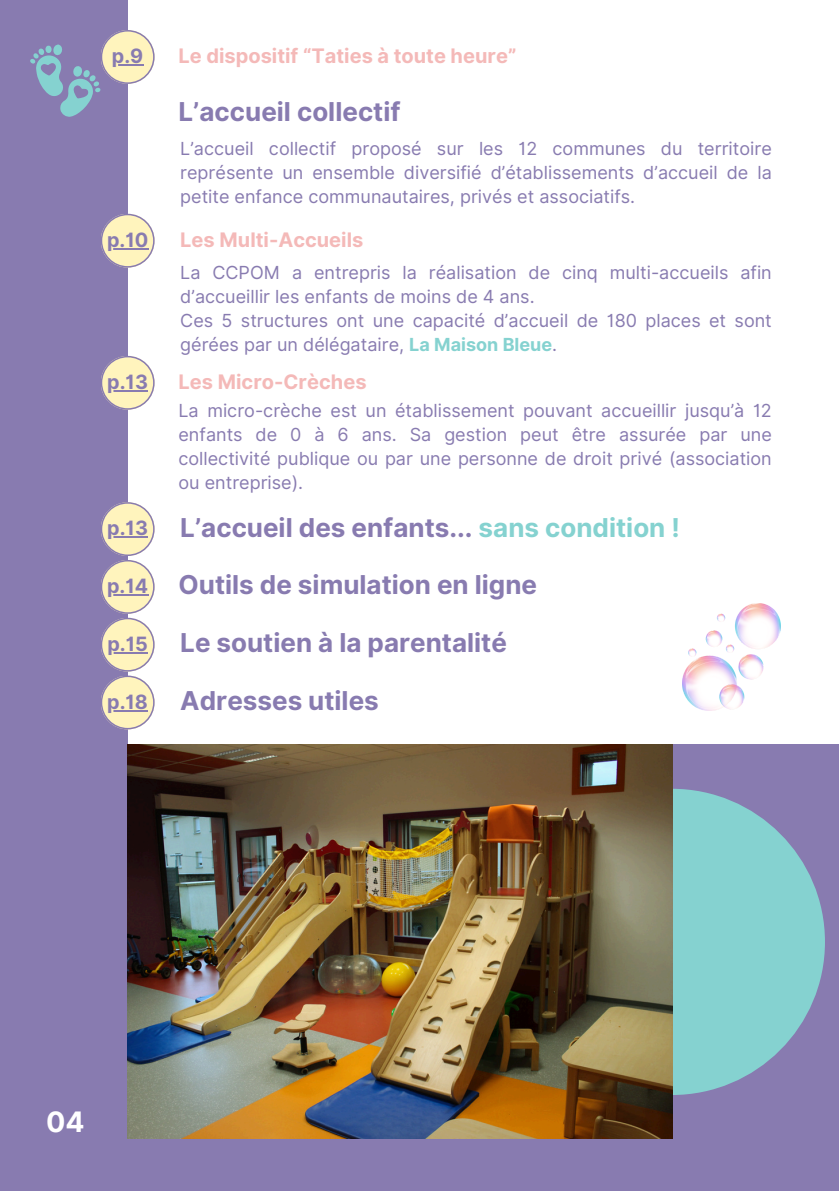
<style>
.page{position:relative;width:839px;height:1191px;background:#fff}
.page>*{position:absolute;margin:0;border:0;box-sizing:border-box;transform-origin:0 0}
.t1{font:700 28.2px "Inter";color:#fff}
.t2{font:700 26px "Inter";color:#887bb0}
.t3{font:700 20px "Inter";color:#f4b9b8}
.t4{font:700 19.8px "Inter";color:#887bb0}
.t5{font:18px/24px "Inter";color:#887bb0;text-align:justify}
.s1{font-weight:700;color:#85d2d0}
.s2{color:#85d2d0}
</style>
<div class="page">
<div style="left:0;top:0;width:838px;height:1191px;background:#887bb0"></div>
<div style="left:518px;top:789px;width:306px;height:306px;background:#85d2d0;border-radius:50%"></div>
<div style="left:128px;top:0;width:710px;height:744px;background:#fff"></div>
<img style="left:128px;top:744px;width:544px;height:395px">
<svg style="left:101px;top:214px;width:54px;height:54px"></svg>
<hr style="left:107px;top:248px;width:41px;height:2px;background:#887bb0">
<svg style="left:101px;top:356px;width:54px;height:54px"></svg>
<hr style="left:107px;top:390px;width:41px;height:2px;background:#887bb0">
<svg style="left:101px;top:502px;width:54px;height:227px"></svg>
<hr style="left:107px;top:710px;width:41px;height:2px;background:#887bb0">
<img style="left:683px;top:604px;width:97px;height:106px">
<svg style="left:30px;top:30px;width:125px;height:87px"></svg>
<hr style="left:112px;top:64px;width:31px;height:2px;background:#887bb0">
<h2 class="t4" style="left:112px;top:44px;width:33px">p.9</h2>
<h2 class="t3" style="left:178px;top:44px;width:339px">Le dispositif “Taties à toute heure”</h2>
<h2 class="t2" style="left:178px;top:96px;width:223px">L’accueil collectif</h2>
<h1 class="t5" style="left:180px;top:136px;width:593px">L’accueil collectif proposé sur les 12 communes du territoire représente un ensemble diversifié d’établissements d’accueil de la petite enfance communautaires, privés et associatifs.</h1>
<p class="t4" style="left:107px;top:228px;width:43px">p.10</p>
<h1 class="t3" style="left:180px;top:227px;width:184px">Les Multi-Accueils</h1>
<h1 class="t4" style="left:107px;top:370px;width:42px">p.13</h1>
<h1 class="t4" style="left:107px;top:516px;width:42px">p.13</h1>
<h2 class="t4" style="left:107px;top:574px;width:43px">p.14</h2>
<h2 class="t4" style="left:107px;top:632px;width:42px">p.15</h2>
<h2 class="t4" style="left:107px;top:690px;width:42px">p.18</h2>
<h2 class="t5" style="left:180px;top:260px;width:593px">La CCPOM a entrepris la réalisation de cinq multi-accueils afin d’accueillir les enfants de moins de 4 ans.</h2>
<p class="t5" style="left:180px;top:308px;width:593px">Ces 5 structures ont une capacité d’accueil de 180 places et sont gérées par un délégataire, <span class="s1">La Maison Bleue</span>.</p>
<p class="t3" style="left:178px;top:370px;width:189px">Les Micro-Crèches</p>
<p class="t5" style="left:178px;top:398px;width:595px">La micro-crèche est un établissement pouvant accueillir jusqu’à 12 enfants de 0 à 6 ans. Sa gestion peut être assurée par une collectivité publique ou par une personne de droit privé (association ou entreprise).</p>
<p class="t2" style="left:180px;top:512px;width:501px">L’accueil des enfants... <span class="s2">sans condition !</span></p>
<p class="t2" style="left:178px;top:569px;width:360px">Outils de simulation en ligne</p>
<h2 class="t2" style="left:180px;top:627px;width:328px">Le soutien à la parentalité</h2>
<h1 class="t2" style="left:180px;top:685px;width:200px">Adresses utiles</h1>
<p class="t1" style="left:46px;top:1105px;width:40px">04</p>
</div>
